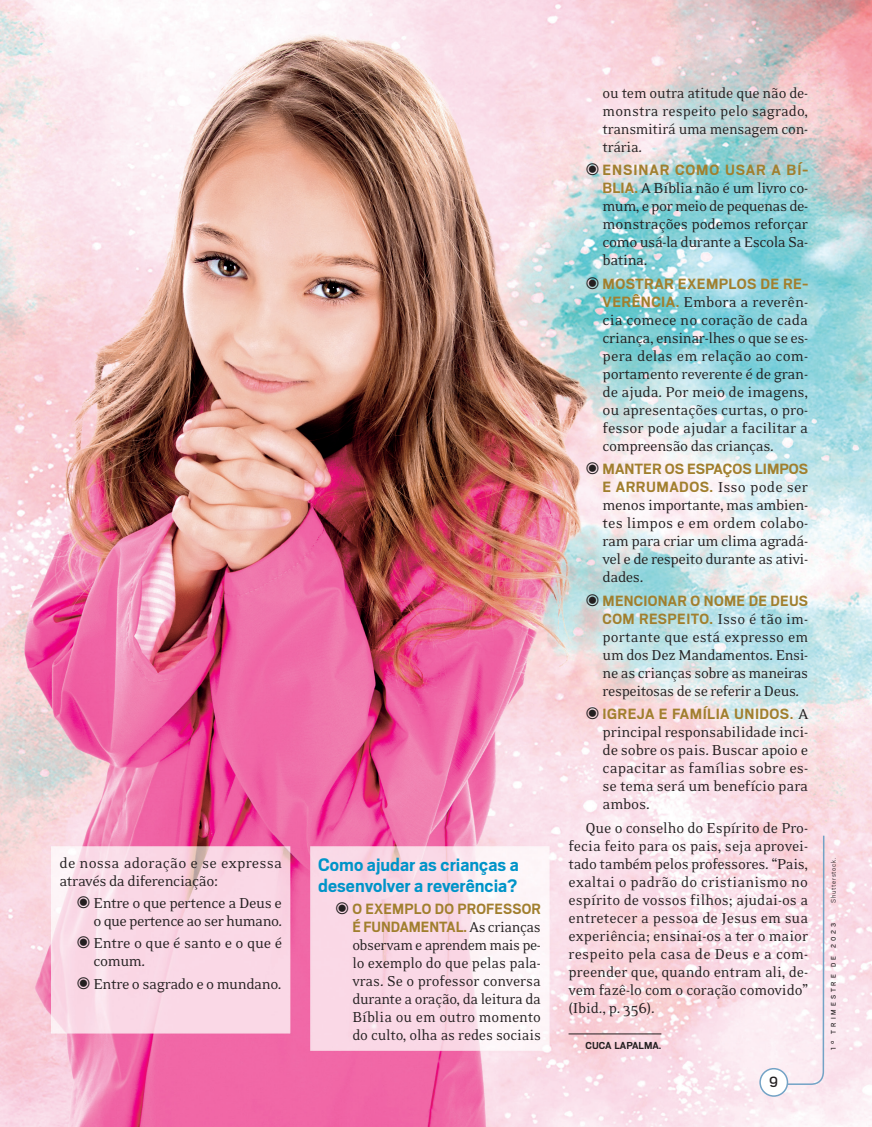
<style>
.page{position:relative;width:872px;height:1127px;background:#fff}
.page>*{position:absolute;margin:0;border:0;box-sizing:border-box;transform-origin:0 0}
.Subtítulos{font:700 20.25px/20.2px "Scout";color:#0094c8}
.Listado{font:16.5px/18px "Eidetic Neo";letter-spacing:-.02em;color:#231f20;text-align:justify}
.t1{font:16.5px "Scout";color:#231f20}
.Autor{font:700 11.25px "Scout";color:#231f20}
.t2{font:7.5px "Scout";letter-spacing:.4em;color:#231f20}
.Créditos{font:300 7.5px "Scout";letter-spacing:.1em;color:#231f20}
.s1{font-family:"Scout";font-weight:700;color:#a17f2e}
</style>
<div class="page">
<img style="left:0;top:0;width:872px;height:1127px">
<svg style="left:772px;top:834px;width:53px;height:251px;background:#f6e1ea"></svg>
<div style="left:760px;top:1068px;width:27px;height:28px;background:#fff;border-radius:50%"></div>
<div style="left:759px;top:1068px;width:29px;height:29px;border:2px solid #73a3c6;border-radius:50%"></div>
<hr style="left:568px;top:1033px;width:93px;height:1px;background:#231f20">
<p class="Listado" style="left:60px;top:854px;width:224px">de nossa adoração e se expressa através da diferenciação:</p>
<p class="Listado" style="left:77px;top:894px;width:207px;text-align:right">◉ Entre o que pertence a Deus e o que pertence ao ser humano.</p>
<p class="Listado" style="left:94px;top:935px;width:190px;text-indent:-17px">◉ Entre o que é santo e o que é comum.</p>
<p class="Listado" style="left:77px;top:975px;width:206px">◉ Entre o sagrado e o mundano.</p>
<p class="Subtítulos" style="left:318px;top:855px;width:202px">Como ajudar as crianças a desenvolver a reverência?</p>
<p class="Listado" style="left:352px;top:900px;width:190px;text-indent:-17px">◉ <span class="s1">O EXEMPLO DO PROFESSOR É FUNDAMENTAL.</span> As crianças observam e aprendem mais pe&shy;lo exemplo do que pelas pala&shy;vras. Se o professor conversa durante a oração, da leitura da Bíblia ou em outro momento do culto, olha as redes sociais</p>
<p class="Listado" style="left:602px;top:84px;width:207px">ou tem outra atitude que não de&shy;monstra respeito pelo sagrado, transmitirá uma mensagem con&shy;trária.</p>
<p class="Listado" style="left:602px;top:162px;width:207px;text-indent:-17px">◉ <span class="s1">ENSINAR COMO USAR A BÍ-BLIA.</span> A Bíblia não é um livro co&shy;mum, e por meio de pequenas de&shy;monstrações podemos reforçar como usá-la durante a Escola Sa&shy;batina.</p>
<p class="Listado" style="left:602px;top:275px;width:207px;text-indent:-17px">◉ <span class="s1">MOSTRAR EXEMPLOS DE RE-VERÊNCIA.</span> Embora a reverên&shy;cia comece no coração de cada criança, ensinar-lhes o que se es&shy;pera delas em relação ao com&shy;portamento reverente é de gran&shy;de ajuda. Por meio de imagens, ou apresentações curtas, o pro&shy;fessor pode ajudar a facilitar a compreensão das crianças.</p>
<p class="Listado" style="left:602px;top:461px;width:207px;text-indent:-17px">◉ <span class="s1">MANTER OS ESPAÇOS LIMPOS E ARRUMADOS.</span> Isso pode ser menos importante, mas ambien&shy;tes limpos e em ordem colabo&shy;ram para criar um clima agradá&shy;vel e de respeito durante as ativi&shy;dades.</p>
<p class="Listado" style="left:602px;top:592px;width:207px;text-indent:-17px">◉ <span class="s1">MENCIONAR O NOME DE DEUS COM RESPEITO.</span> Isso é tão im&shy;portante que está expresso em um dos Dez Mandamentos. Ensi&shy;ne as crianças sobre as maneiras respeitosas de se referir a Deus.</p>
<p class="Listado" style="left:602px;top:706px;width:207px;text-indent:-17px">◉ <span class="s1">IGREJA E FAMÍLIA UNIDOS.</span> A principal responsabilidade inci&shy;de sobre os pais. Buscar apoio e capacitar as famílias sobre es&shy;se tema será um benefício para ambos.</p>
<p class="Listado" style="left:568px;top:819px;width:241px;text-indent:17px">Que o conselho do Espírito de Pro&shy;fecia feito para os pais, seja aprovei&shy;tado também pelos professores. “Pais, exaltai o padrão do cristianismo no espírito de vossos filhos; ajudai-os a entretecer a pessoa de Jesus em sua experiência; ensinai-os a ter o maior respeito pela casa de Deus e a com&shy;preender que, quando entram ali, de&shy;vem fazê-lo com o coração comovido” (Ibid., p. 356).</p>
<p class="Autor" style="left:585px;top:1040px;width:77px">CUCA LAPALMA.</p>
<p class="t1" style="left:769px;top:1074px;width:11px">9</p>
<p class="Créditos" style="left:830px;top:903px;width:47px;rotate:-90deg">Shutterstock.</p>
<p class="t2" style="left:830px;top:1050px;width:129px;rotate:-90deg">1º TRIMESTRE DE 2023</p>
</div>
